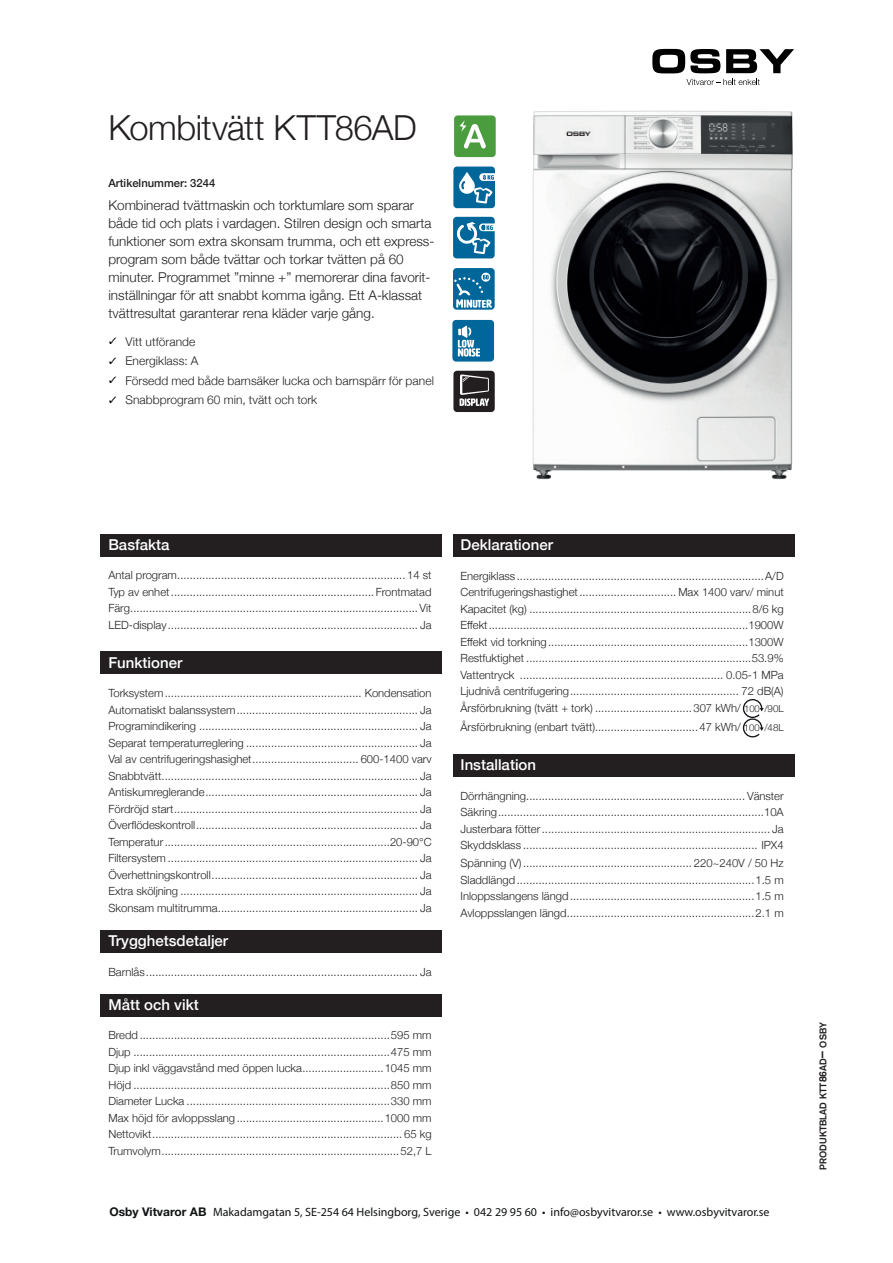
<style>
.page{position:relative;width:893px;height:1263px;background:#fff}
.page>*{position:absolute;margin:0;border:0;box-sizing:border-box;transform-origin:0 0}
.t1{font:300 34.5px "Helvetica Neue";letter-spacing:-.015em;color:#231f20}
.t2{font:500 15px "Helvetica Neue";color:#fff}
.t3{font:300 13.5px/18px "Helvetica Neue";color:#231f20}
.t4{font:300 12px "Helvetica Neue LT Std";color:#111314}
.t5{font:300 12px/19.5px "Helvetica Neue";letter-spacing:.005em;color:#231f20}
.t6{font:300 11.25px/16.5px "Helvetica Neue";color:#231f20;text-align:justify}
.t7{font:500 11.25px "Helvetica Neue";color:#231f20}
.t8{font:700 9.45px "Akzidenz Grotesk";color:#231f20}
.s1{font-size:9.45px}
.s2{font-size:9.75px}
.s3{font-weight:700}
.s4{font-size:10.5px}
.s5{font-size:13.5px}
</style>
<div class="page">
<div style="left:100px;top:534px;width:341px;height:22px;background:#231f20"></div>
<div style="left:100px;top:651px;width:341px;height:23px;background:#231f20"></div>
<div style="left:100px;top:930px;width:341px;height:23px;background:#231f20"></div>
<div style="left:100px;top:994px;width:341px;height:23px;background:#231f20"></div>
<div style="left:453px;top:534px;width:341px;height:22px;background:#231f20"></div>
<div style="left:453px;top:754px;width:341px;height:23px;background:#231f20"></div>
<svg style="left:652px;top:49px;width:68px;height:24px"></svg>
<svg style="left:726px;top:49px;width:68px;height:24px"></svg>
<svg style="left:686px;top:79px;width:74px;height:6px"></svg>
<img style="left:532px;top:110px;width:261px;height:370px">
<svg style="left:109px;top:338px;width:7px;height:6px"></svg>
<svg style="left:109px;top:357px;width:7px;height:7px"></svg>
<svg style="left:109px;top:377px;width:7px;height:6px"></svg>
<svg style="left:109px;top:396px;width:7px;height:7px"></svg>
<svg style="left:453px;top:167px;width:42px;height:41px"></svg>
<svg style="left:453px;top:217px;width:42px;height:41px;background:#3786af"></svg>
<div style="left:454px;top:115px;width:41px;height:42px;background:#4b9b3f;border-radius:4px"></div>
<svg style="left:460px;top:120px;width:26px;height:28px"></svg>
<div style="left:453px;top:268px;width:42px;height:42px;background:#01669a;border-radius:4px"></div>
<svg style="left:481px;top:273px;width:9px;height:9px"></svg>
<svg style="left:454px;top:275px;width:38px;height:33px"></svg>
<div style="left:453px;top:320px;width:41px;height:41px;background:#01669a;border-radius:4px"></div>
<svg style="left:458px;top:325px;width:22px;height:31px"></svg>
<div style="left:453px;top:371px;width:42px;height:41px;background:#231f20;border-radius:4px"></div>
<svg style="left:460px;top:374px;width:29px;height:32px"></svg>
<svg style="left:743px;top:699px;width:21px;height:38px"></svg>
<h1 class="t1" style="left:108px;top:100px;width:310px">Kombitvätt KTT86AD</h1>
<p class="t7" style="left:108px;top:174px;width:108px">Artikelnummer: 3244</p>
<p class="t3" style="left:108px;top:195px;width:327px">Kombinerad tvättmaskin och torktumlare som sparar både tid och plats i vardagen. Stilren design och smarta funktioner som extra skonsam trumma, och ett express&shy;program som både tvättar och torkar tvätten på 60 minuter. Programmet ”minne +” memorerar dina favorit&shy;inställningar för att snabbt komma igång. Ett A-klassat tvättresultat garanterar rena kläder varje gång.</p>
<p class="t5" style="left:125px;top:331px;width:310px">Vitt utförande<br>Energiklass: A<br>Försedd med både barnsäker lucka och barnspärr för panel<br>Snabbprogram 60 min, tvätt och tork</p>
<h2 class="t2" style="left:108px;top:533px;width:63px">Basfakta</h2>
<p class="t6" style="left:108px;top:566px;width:325px">Antal program......................................................................... 14 st Typ av enhet.................................................................Frontmatad Färg............................................................................................Vit LED-display ................................................................................ Ja</p>
<h2 class="t2" style="left:108px;top:651px;width:75px">Funktioner</h2>
<p class="t6" style="left:108px;top:684px;width:325px">Torksystem............................................................... Kondensation Automatiskt balanssystem.......................................................... Ja Programindikering ...................................................................... Ja Separat temperaturreglering ....................................................... Ja Val av centrifugeringshasighet.................................. 600-1400 varv Snabbtvätt.................................................................................. Ja Antiskumreglerande.................................................................... Ja Fördröjd start.............................................................................. Ja Överflödeskontroll....................................................................... Ja Temperatur........................................................................20-90°C Filtersystem ................................................................................ Ja Överhettningskontroll.................................................................. Ja Extra sköljning ............................................................................ Ja Skonsam multitrumma................................................................ Ja</p>
<h2 class="t2" style="left:108px;top:929px;width:121px">Trygghetsdetaljer</h2>
<p class="t6" style="left:108px;top:962px;width:325px">Barnlås....................................................................................... Ja</p>
<h2 class="t2" style="left:108px;top:993px;width:92px">Mått och vikt</h2>
<p class="t6" style="left:108px;top:1026px;width:325px">Bredd ................................................................................595 mm Djup ..................................................................................475 mm Djup inkl väggavstånd med öppen lucka..........................1045 mm Höjd ..................................................................................850 mm Diameter Lucka .................................................................330 mm Max höjd för avloppsslang...............................................1000 mm Nettovikt................................................................................ 65 kg Trumvolym............................................................................52,7 L</p>
<h2 class="t2" style="left:460px;top:533px;width:94px">Deklarationer</h2>
<p class="t6" style="left:460px;top:567px;width:325px">Energiklass ...............................................................................A/D Centrifugeringshastighet............................... Max 1400 varv/ minut Kapacitet (kg) .......................................................................8/6 kg Effekt...................................................................................1900W Effekt vid torkning................................................................1300W Restfuktighet ........................................................................53.9% Vattentryck ................................................................. 0.05-1 MPa Ljudnivå centrifugering...................................................... 72 dB(A)<br>Årsförbrukning (tvätt + tork) ...............................307 kWh/ <span class="s1">100</span> <span class="s2">/90L</span></p>
<p class="t6" style="left:460px;top:718px;width:325px">Årsförbrukning (enbart tvätt).................................47 kWh/ <span class="s1">100</span> <span class="s2">/48L</span></p>
<h2 class="t2" style="left:460px;top:753px;width:77px">Installation</h2>
<p class="t6" style="left:460px;top:787px;width:325px">Dörrhängning...................................................................... Vänster Säkring.....................................................................................10A Justerbara fötter......................................................................... Ja Skyddsklass ........................................................................... IPX4</p>
<p class="t6" style="left:460px;top:854px;width:325px">Spänning (V)...................................................... 220~240V / 50 Hz Sladdlängd ............................................................................1.5 m Inloppsslangens längd...........................................................1.5 m Avloppsslangen längd............................................................2.1 m</p>
<p class="t4" style="left:109px;top:1205px;width:662px"><span class="s3">Osby Vitvaror AB</span> Makadamgatan 5, SE-254 64 Helsingborg, Sverige • 042 29 95 60 • info@osbyvitvaror.se • www.osbyvitvaror.se</p>
<p class="t8" style="left:818px;top:1169px;width:149px;rotate:-90deg">produktblad ktt<span class="s4">86</span>ad<span class="s5">–</span> osby</p>
</div>
